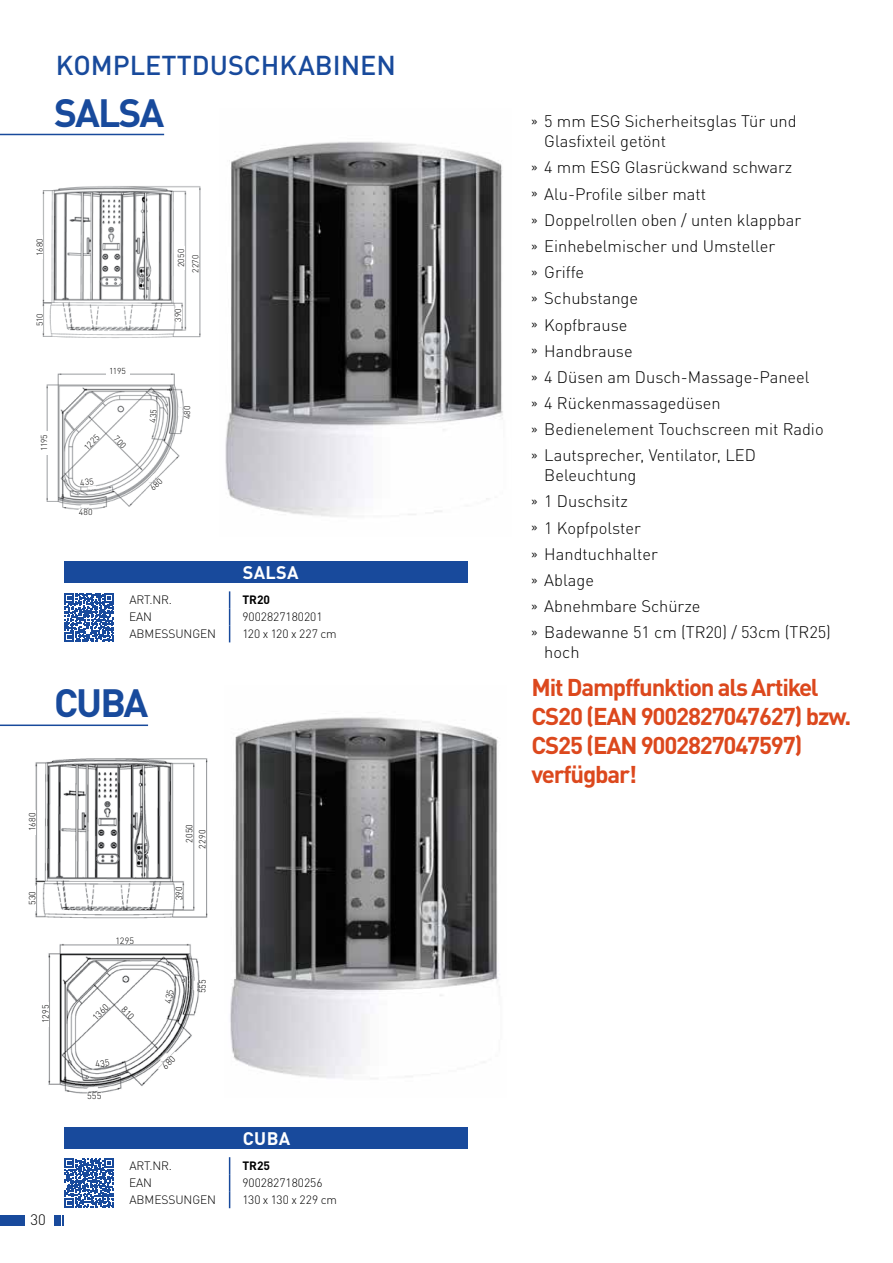
<style>
.page{position:relative;width:893px;height:1263px;background:#fff}
.page>*{position:absolute;margin:0;border:0;box-sizing:border-box;transform-origin:0 0}
.t1{font:700 39px "DIN Pro";letter-spacing:-.05em;color:#184a9c}
.t2{font:500 27px "DIN Pro";color:#184a9c}
.t3{font:700 24px/28.8px "DIN Pro";letter-spacing:-.05em;color:#dc481d}
.t4{font:700 18px "DIN Pro";letter-spacing:.02em;color:#fff}
.t5{font:300 16.5px/26.2px "DIN Pro";color:#000}
.t6{font:300 15px "DIN Pro";color:#000}
.t7{font:300 12px "DIN Pro";letter-spacing:-.005em;color:#000}
.t8{font:300 12px "DIN Pro";color:#000}
.t9{font:700 12px "DIN Pro";color:#000}
.t10{font:300 9px/12.8px "DIN Pro";letter-spacing:.02em;color:#000}
.t11{font:300 8.55px/14.4px "DIN Pro";letter-spacing:.015em;color:#000}
.s1{font-family:"Myriad Pro";font-weight:400;font-size:12px}
</style>
<div class="page">
<div style="left:0;top:1215px;width:24px;height:11px;background:#184a9c"></div>
<hr style="left:54px;top:1215px;width:4px;height:11px;background:#184a9c">
<svg style="left:59px;top:1215px;width:5px;height:11px"></svg>
<div style="left:64px;top:562px;width:404px;height:21px;background:#184a9c"></div>
<svg style="left:229px;top:591px;width:1px;height:51px"></svg>
<div style="left:64px;top:1127px;width:404px;height:22px;background:#184a9c"></div>
<svg style="left:229px;top:1157px;width:1px;height:51px"></svg>
<img style="left:225px;top:141px;width:278px;height:376px">
<img style="left:230px;top:717px;width:270px;height:362px">
<svg style="left:65px;top:593px;width:49px;height:49px"></svg>
<svg style="left:65px;top:1159px;width:49px;height:49px"></svg>
<hr style="left:0;top:134px;width:164px;height:1px;background:#184a9c">
<hr style="left:0;top:724px;width:148px;height:2px;background:#184a9c">
<img style="left:42px;top:186px;width:159px;height:152px">
<div style="left:37px;top:236px;width:6px;height:23px;background:#fff"></div>
<div style="left:37px;top:308px;width:6px;height:23px;background:#fff"></div>
<div style="left:175px;top:308px;width:6px;height:14px;background:#fff"></div>
<div style="left:178px;top:246px;width:6px;height:24px;background:#fff"></div>
<div style="left:193px;top:252px;width:6px;height:23px;background:#fff"></div>
<img style="left:46px;top:373px;width:138px;height:137px">
<div style="left:106px;top:368px;width:23px;height:6px;background:#fff"></div>
<div style="left:41px;top:431px;width:6px;height:23px;background:#fff"></div>
<svg style="left:82px;top:432px;width:20px;height:20px"></svg>
<div style="left:78px;top:509px;width:15px;height:6px;background:#fff"></div>
<img style="left:35px;top:758px;width:173px;height:160px">
<div style="left:29px;top:810px;width:7px;height:24px;background:#fff"></div>
<div style="left:29px;top:886px;width:7px;height:24px;background:#fff"></div>
<div style="left:176px;top:886px;width:6px;height:14px;background:#fff"></div>
<div style="left:186px;top:821px;width:7px;height:25px;background:#fff"></div>
<div style="left:199px;top:827px;width:6px;height:24px;background:#fff"></div>
<img style="left:38px;top:914px;width:170px;height:180px">
<div style="left:113px;top:938px;width:24px;height:6px;background:#fff"></div>
<div style="left:43px;top:1002px;width:6px;height:24px;background:#fff"></div>
<div style="left:199px;top:979px;width:7px;height:15px;background:#fff"></div>
<div style="left:87px;top:1092px;width:15px;height:7px;background:#fff"></div>
<svg style="left:110px;top:432px;width:20px;height:20px"></svg>
<svg style="left:150px;top:409px;width:7px;height:14px"></svg>
<svg style="left:80px;top:478px;width:16px;height:12px"></svg>
<svg style="left:178px;top:406px;width:6px;height:13px"></svg>
<svg style="left:79px;top:504px;width:13px;height:5px"></svg>
<svg style="left:146px;top:474px;width:20px;height:21px"></svg>
<svg style="left:90px;top:1001px;width:49px;height:23px"></svg>
<svg style="left:165px;top:989px;width:9px;height:15px"></svg>
<svg style="left:95px;top:1059px;width:15px;height:8px"></svg>
<svg style="left:193px;top:980px;width:7px;height:13px"></svg>
<svg style="left:87px;top:1087px;width:14px;height:6px"></svg>
<svg style="left:158px;top:1051px;width:22px;height:22px"></svg>
<h2 class="t2" style="left:56px;top:43px;width:342px">KOMPLETTDUSCHKABINEN</h2>
<h1 class="t1" style="left:54px;top:80px;width:112px">SALSA</h1>
<p class="t11" style="left:32px;top:256px;width:19px;rotate:-90deg">1680</p>
<p class="t11" style="left:173px;top:273px;width:25px;text-indent:6px;rotate:-90deg">2050<br>2270</p>
<p class="t11" style="left:32px;top:326px;width:14px;rotate:-90deg">510</p>
<p class="t11" style="left:170px;top:322px;width:15px;rotate:-90deg">390</p>
<p class="t11" style="left:109px;top:363px;width:18px">1195</p>
<p class="t11" style="left:36px;top:451px;width:18px;rotate:-90deg">1195</p>
<p class="t11" style="left:80px;top:443px;width:19px;rotate:-45deg">1225</p>
<p class="t4" style="left:243px;top:557px;width:58px">SALSA</p>
<p class="t7" style="left:129px;top:591px;width:44px">ART.NR.</p>
<p class="t9" style="left:242px;top:590px;width:29px">TR20</p>
<p class="t8" style="left:129px;top:608px;width:24px">EAN</p>
<p class="t8" style="left:242px;top:608px;width:82px">9002827180201</p>
<p class="t7" style="left:129px;top:625px;width:88px">ABMESSUNGEN</p>
<p class="t7" style="left:242px;top:625px;width:96px">120 x 120 x 227 cm</p>
<h1 class="t1" style="left:54px;top:671px;width:96px">CUBA</h1>
<p class="t10" style="left:25px;top:831px;width:20px;rotate:-90deg">1680</p>
<p class="t10" style="left:182px;top:849px;width:26px;text-indent:6px;rotate:-90deg">2050<br>2290</p>
<p class="t10" style="left:25px;top:905px;width:16px;rotate:-90deg">530</p>
<p class="t10" style="left:172px;top:900px;width:16px;rotate:-90deg">390</p>
<p class="t10" style="left:116px;top:934px;width:20px">1295</p>
<p class="t10" style="left:39px;top:1023px;width:20px;rotate:-90deg">1295</p>
<p class="t10" style="left:89px;top:1013px;width:20px;rotate:-45deg">1360</p>
<p class="t6" style="left:30px;top:1208px;width:17px">30</p>
<p class="t4" style="left:243px;top:1123px;width:49px">CUBA</p>
<p class="t7" style="left:129px;top:1156px;width:44px">ART.NR.</p>
<p class="t9" style="left:242px;top:1156px;width:29px">TR25</p>
<p class="t8" style="left:129px;top:1173px;width:24px">EAN</p>
<p class="t8" style="left:242px;top:1173px;width:82px">9002827180256</p>
<p class="t7" style="left:129px;top:1190px;width:88px">ABMESSUNGEN</p>
<p class="t7" style="left:242px;top:1190px;width:96px">130 x 130 x 229 cm</p>
<p class="t5" style="left:544px;top:110px;width:254px;line-height:19.8px;text-indent:-13px"><span class="s1">»</span> 5 mm ESG Sicherheitsglas Tür und<br>Glasfixteil getönt</p>
<p class="t5" style="left:531px;top:153px;width:294px"><span class="s1">»</span> 4 mm ESG Glasrückwand schwarz<br><span class="s1">»</span> Alu-Profile silber matt<br><span class="s1">»</span> Doppelrollen oben / unten klappbar<br><span class="s1">»</span> Einhebelmischer und Umsteller<br><span class="s1">»</span> Griffe<br><span class="s1">»</span> Schubstange<br><span class="s1">»</span> Kopfbrause<br><span class="s1">»</span> Handbrause<br><span class="s1">»</span> 4 Düsen am Dusch-Massage-Paneel<br><span class="s1">»</span> 4 Rückenmassagedüsen<br><span class="s1">»</span> Bedienelement Touchscreen mit Radio <span class="s1">»</span> Lautsprecher, Ventilator, LED</p>
<p class="t5" style="left:531px;top:461px;width:301px;text-indent:13px">Beleuchtung<br><span class="s1">»</span> 1 Duschsitz<br><span class="s1">»</span> 1 Kopfpolster<br><span class="s1">»</span> Handtuchhalter<br><span class="s1">»</span> Ablage<br><span class="s1">»</span> Abnehmbare Schürze<br><span class="s1">»</span> Badewanne 51 cm (TR20) / 53cm (TR25)</p>
<p class="t5" style="left:544px;top:638px;width:37px">hoch</p>
<h3 class="t3" style="left:531px;top:670px;width:321px">Mit Dampffunktion als Artikel<br>CS20 (EAN 9002827047627) bzw.<br>CS25 (EAN 9002827047597) verfügbar!</h3>
</div>
